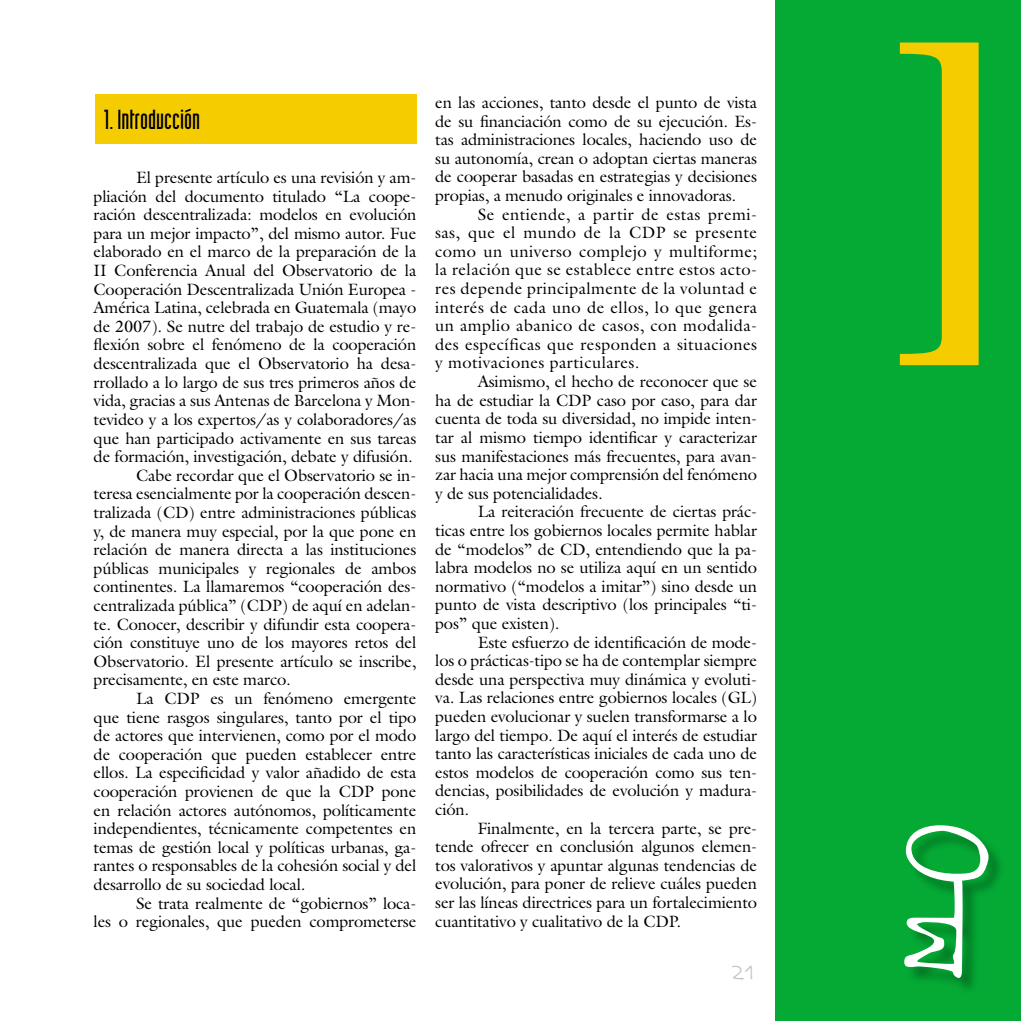
<style>
.page{position:relative;width:1021px;height:1021px;background:#fff}
.page>*{position:absolute;margin:0;border:0;box-sizing:border-box;transform-origin:0 0}
.t1{font:600 375px "Times";color:#f5cc00}
.t2{font:27px "Industria Solid";color:#000}
.t3{font:16.5px/18.6px "Galliard";letter-spacing:-.01em;color:#000;text-align:justify}
.t4{font:16.5px "Montevideo JTG";color:#c1c1c1}
</style>
<div class="page">
<div style="left:775px;top:0;width:245px;height:1020px;background:#04aa34"></div>
<div style="left:906px;top:827px;width:114px;height:193px;background:#000;opacity:.3"></div>
<div style="left:95px;top:94px;width:321px;height:49px;background:#f5cc00"></div>
<svg style="left:906px;top:827px;width:82px;height:150px"></svg>
<h2 class="t2" style="left:104px;top:104px;width:97px">1. Introducción</h2>
<p class="t3" style="left:136px;top:168px;width:282px">El presente artículo es una revisión y am-</p>
<p class="t3" style="left:94px;top:186px;width:324px">pliación del documento titulado “La coope-</p>
<p class="t3" style="left:94px;top:205px;width:324px">ración descentralizada: modelos en evolución</p>
<p class="t3" style="left:94px;top:224px;width:324px">para un mejor impacto”, del mismo autor. Fue</p>
<p class="t3" style="left:94px;top:242px;width:324px">elaborado en el marco de la preparación de la</p>
<p class="t3" style="left:94px;top:261px;width:324px">II Conferencia Anual del Observatorio de la</p>
<p class="t3" style="left:94px;top:279px;width:324px">Cooperación Descentralizada Unión Europea -</p>
<p class="t3" style="left:94px;top:298px;width:324px">América Latina, celebrada en Guatemala (mayo</p>
<p class="t3" style="left:94px;top:317px;width:324px">de 2007). Se nutre del trabajo de estudio y re-</p>
<p class="t3" style="left:94px;top:335px;width:324px">flexión sobre el fenómeno de la cooperación</p>
<p class="t3" style="left:94px;top:354px;width:324px">descentralizada que el Observatorio ha desa-</p>
<p class="t3" style="left:94px;top:372px;width:324px">rrollado a lo largo de sus tres primeros años de</p>
<p class="t3" style="left:94px;top:391px;width:324px">vida, gracias a sus Antenas de Barcelona y Mon-</p>
<p class="t3" style="left:94px;top:410px;width:324px">tevideo y a los expertos/as y colaboradores/as</p>
<p class="t3" style="left:94px;top:428px;width:324px">que han participado activamente en sus tareas</p>
<p class="t3" style="left:94px;top:447px;width:321px">de formación, investigación, debate y difusión.</p>
<p class="t3" style="left:136px;top:465px;width:282px">Cabe recordar que el Observatorio se in-</p>
<p class="t3" style="left:94px;top:484px;width:324px">teresa esencialmente por la cooperación descen-</p>
<p class="t3" style="left:94px;top:503px;width:324px">tralizada (CD) entre administraciones públicas</p>
<p class="t3" style="left:94px;top:521px;width:324px">y, de manera muy especial, por la que pone en</p>
<p class="t3" style="left:94px;top:540px;width:324px">relación de manera directa a las instituciones</p>
<p class="t3" style="left:94px;top:558px;width:324px">públicas municipales y regionales de ambos</p>
<p class="t3" style="left:94px;top:577px;width:324px">continentes. La llamaremos “cooperación des-</p>
<p class="t3" style="left:94px;top:596px;width:324px">centralizada pública” (CDP) de aquí en adelan-</p>
<p class="t3" style="left:94px;top:614px;width:324px">te. Conocer, describir y difundir esta coopera-</p>
<p class="t3" style="left:94px;top:633px;width:324px">ción constituye uno de los mayores retos del</p>
<p class="t3" style="left:94px;top:651px;width:324px">Observatorio. El presente artículo se inscribe,</p>
<p class="t3" style="left:94px;top:670px;width:199px">precisamente, en este marco.</p>
<p class="t3" style="left:136px;top:688px;width:282px">La CDP es un fenómeno emergente</p>
<p class="t3" style="left:94px;top:707px;width:324px">que tiene rasgos singulares, tanto por el tipo</p>
<p class="t3" style="left:94px;top:726px;width:324px">de actores que intervienen, como por el modo</p>
<p class="t3" style="left:94px;top:744px;width:324px">de cooperación que pueden establecer entre</p>
<p class="t3" style="left:94px;top:763px;width:324px">ellos. La especificidad y valor añadido de esta</p>
<p class="t3" style="left:94px;top:781px;width:324px">cooperación provienen de que la CDP pone</p>
<p class="t3" style="left:94px;top:800px;width:324px">en relación actores autónomos, políticamente</p>
<p class="t3" style="left:94px;top:819px;width:324px">independientes, técnicamente competentes en</p>
<p class="t3" style="left:94px;top:837px;width:324px">temas de gestión local y políticas urbanas, ga-</p>
<p class="t3" style="left:94px;top:856px;width:324px">rantes o responsables de la cohesión social y del</p>
<p class="t3" style="left:94px;top:874px;width:213px">desarrollo de su sociedad local.</p>
<p class="t3" style="left:136px;top:893px;width:282px">Se trata realmente de “gobiernos” loca-</p>
<p class="t3" style="left:94px;top:912px;width:324px">les o regionales, que pueden comprometerse</p>
<p class="t3" style="left:435px;top:93px;width:323px">en las acciones, tanto desde el punto de vista de su financiación como de su ejecución. Es&shy;tas administraciones locales, haciendo uso de su autonomía, crean o adoptan ciertas maneras de cooperar basadas en estrategias y decisiones propias, a menudo originales e innovadoras.</p>
<p class="t3" style="left:435px;top:204px;width:323px;text-indent:43px">Se entiende, a partir de estas premi&shy;sas, que el mundo de la CDP se presente como un universo complejo y multiforme; la relación que se establece entre estos acto&shy;res depende principalmente de la voluntad e interés de cada uno de ellos, lo que genera un amplio abanico de casos, con modalida&shy;des específicas que responden a situaciones y motivaciones particulares.</p>
<p class="t3" style="left:435px;top:372px;width:323px;text-indent:43px">Asimismo, el hecho de reconocer que se ha de estudiar la CDP caso por caso, para dar cuenta de toda su diversidad, no impide inten&shy;tar al mismo tiempo identificar y caracterizar sus manifestaciones más frecuentes, para avan&shy;zar hacia una mejor comprensión del fenómeno y de sus potencialidades.</p>
<p class="t3" style="left:435px;top:502px;width:323px;text-indent:43px">La reiteración frecuente de ciertas prác&shy;ticas entre los gobiernos locales permite hablar de “modelos” de CD, entendiendo que la pa&shy;labra modelos no se utiliza aquí en un sentido normativo (“modelos a imitar”) sino desde un punto de vista descriptivo (los principales “ti&shy;pos” que existen).</p>
<p class="t3" style="left:435px;top:632px;width:323px;text-indent:43px">Este esfuerzo de identificación de mode&shy;los o prácticas-tipo se ha de contemplar siempre desde una perspectiva muy dinámica y evoluti&shy;va. Las relaciones entre gobiernos locales (GL) pueden evolucionar y suelen transformarse a lo largo del tiempo. De aquí el interés de estudiar tanto las características iniciales de cada uno de estos modelos de cooperación como sus ten&shy;dencias, posibilidades de evolución y madura&shy;ción.</p>
<p class="t3" style="left:435px;top:818px;width:323px;text-indent:43px">Finalmente, en la tercera parte, se pre&shy;tende ofrecer en conclusión algunos elemen&shy;tos valorativos y apuntar algunas tendencias de evolución, para poner de relieve cuáles pueden ser las líneas directrices para un fortalecimiento cuantitativo y cualitativo de la CDP.</p>
<p class="t4" style="left:732px;top:958px;width:23px">21</p>
<h1 class="t1" style="left:1007px;top:460px;width:126px;rotate:-180deg">[</h1>
</div>
